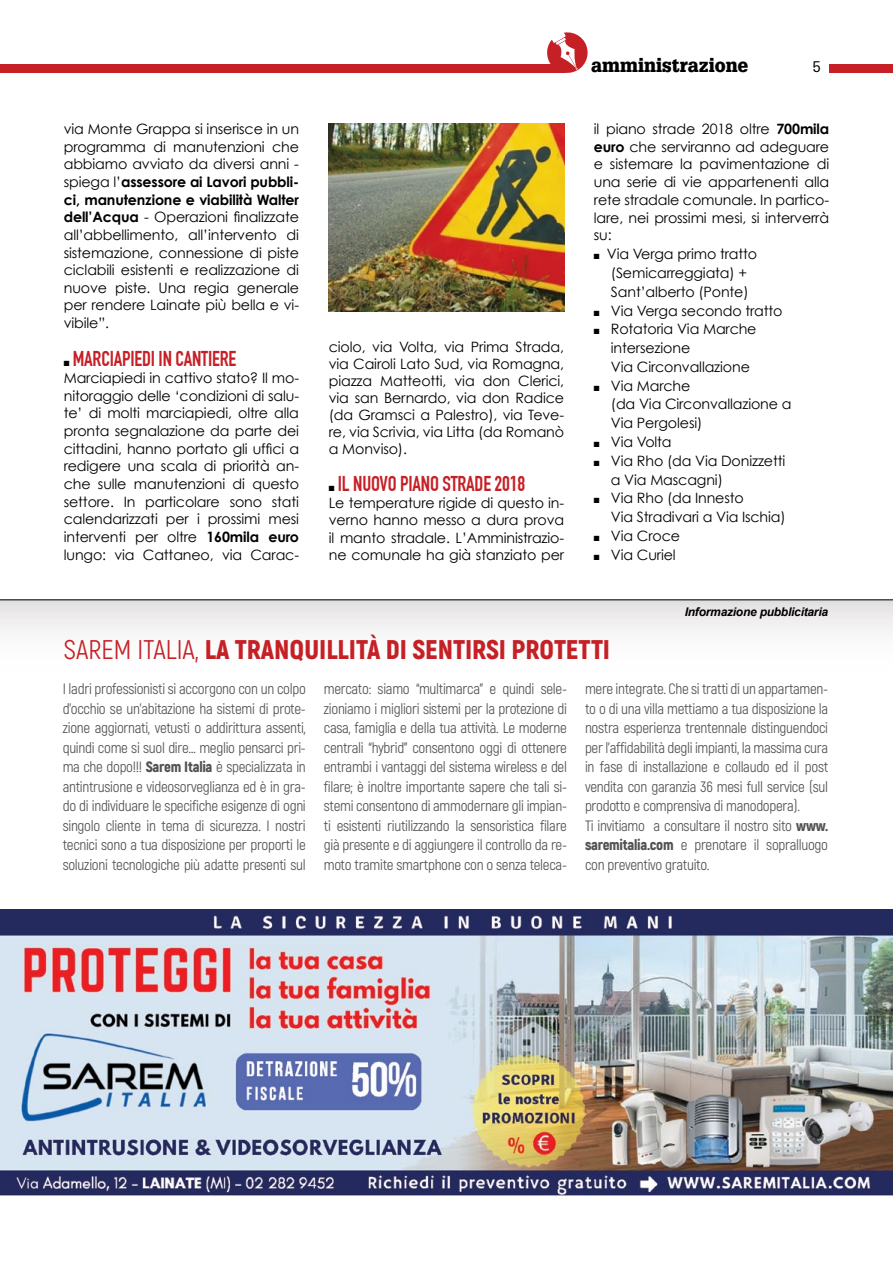
<style>
.page{position:relative;width:893px;height:1263px;background:#fff}
.page>*{position:absolute;margin:0;border:0;box-sizing:border-box;transform-origin:0 0}
.t1{font:900 27px "Akrobat";color:#c52026}
.t2{font:700 21px "DIN Condensed";letter-spacing:-.01em;color:#c52026}
.t3{font:900 18.75px "Glypha";color:#000;scale:.96 1}
.t4{font:15px/19.5px "Akrobat";letter-spacing:-.02em;color:#525253;text-align:justify}
.t5{font:15px "Glypha";color:#000}
.t6{font:14.25px/17.7px "Century Gothic";letter-spacing:-.01em;color:#000;text-align:justify}
.t7{font:italic 700 12px "Arial";letter-spacing:-.02em;color:#000}
.s1{font-weight:700}
.s2{color:#000}
.s3{font-weight:400}
.s4{font-weight:900}
</style>
<div class="page">
<div style="left:829px;top:64px;width:64px;height:8px;background:#c52026"></div>
<div style="left:0;top:64px;width:566px;height:8px;background:#c52026"></div>
<svg style="left:544px;top:32px;width:44px;height:41px"></svg>
<svg style="left:0;top:600px;width:893px;height:310px"></svg>
<hr style="left:0;top:599px;width:893px;height:1px;background:#000">
<hr style="left:0;top:1194px;width:893px;height:1px;background:#000">
<img style="left:0;top:910px;width:893px;height:284px">
<img style="left:329px;top:123px;width:235px;height:188px">
<p class="t6" style="left:64px;top:120px;width:237px">via Monte Grappa si inserisce in un programma di manutenzioni che abbiamo avviato da diversi anni - spiega l’<span class="s1">assessore ai Lavori pubbli&shy;ci, manutenzione e viabilità Walter dell’Acqua</span> - Operazioni finalizzate all’abbellimento, all’intervento di sistemazione, connessione di piste ciclabili esistenti e realizzazione di nuove piste. Una regia generale per rendere Lainate più bella e vi&shy;vibile”.</p>
<h2 class="t2" style="left:64px;top:346px;width:174px"><span class="s2">■</span> MARCIAPIEDI IN CANTIERE</h2>
<p class="t6" style="left:64px;top:369px;width:237px">Marciapiedi in cattivo stato? Il mo&shy;nitoraggio delle ‘condizioni di salu&shy;te’ di molti marciapiedi, oltre alla pronta segnalazione da parte dei cittadini, hanno portato gli uffici a redigere una scala di priorità an&shy;che sulle manutenzioni di questo settore. In particolare sono stati calendarizzati per i prossimi mesi interventi per oltre <span class="s1">160mila euro </span>lungo: via Cattaneo, via Carac-</p>
<p class="t6" style="left:329px;top:338px;width:237px;line-height:17.1px">ciolo, via Volta, via Prima Strada, via Cairoli Lato Sud, via Romagna, piazza Matteotti, via don Clerici, via san Bernardo, via don Radice (da Gramsci a Palestro), via Teve&shy;re, via Scrivia, via Litta (da Romanò a Monviso).</p>
<h2 class="t2" style="left:329px;top:471px;width:198px"><span class="s2">■</span> IL NUOVO PIANO STRADE 2018</h2>
<p class="t6" style="left:329px;top:494px;width:237px;line-height:17.1px">Le temperature rigide di questo in&shy;verno hanno messo a dura prova il manto stradale. L’Amministrazio&shy;ne comunale ha già stanziato per</p>
<h3 class="t3" style="left:591px;top:54px;width:165px">amministrazione</h3>
<p class="t5" style="left:812px;top:58px;width:10px">5</p>
<p class="t6" style="left:594px;top:120px;width:237px">il piano strade 2018 oltre <span class="s1">700mila euro</span> che serviranno ad adeguare e sistemare la pavimentazione di una serie di vie appartenenti alla rete stradale comunale. In partico&shy;lare, nei prossimi mesi, si interverrà su:</p>
<p class="t6" style="left:594px;top:244px;width:165px;line-height:18.8px;text-align:center">■ Via Verga primo tratto (Semicarreggiata) +<br>Sant’alberto (Ponte)</p>
<p class="t6" style="left:594px;top:301px;width:190px">■ Via Verga secondo tratto</p>
<p class="t6" style="left:611px;top:320px;width:147px;line-height:18.8px;text-align:left;text-indent:-17px">■ Rotatoria Via Marche intersezione<br>Via Circonvallazione</p>
<p class="t6" style="left:611px;top:376px;width:182px;line-height:18.8px;text-align:left;text-indent:-17px">■ Via Marche<br>(da Via Circonvallazione a<br>Via Pergolesi)</p>
<p class="t6" style="left:594px;top:433px;width:79px">■ Via Volta</p>
<p class="t6" style="left:611px;top:451px;width:176px;line-height:18.8px;text-indent:-17px">■ Via Rho (da Via Donizzetti a Via Mascagni)</p>
<p class="t6" style="left:611px;top:489px;width:176px;line-height:18.8px;text-indent:-17px">■ Via Rho (da Innesto<br>Via Stradivari a Via Ischia)</p>
<p class="t6" style="left:594px;top:527px;width:88px">■ Via Croce</p>
<p class="t6" style="left:594px;top:545px;width:83px">■ Via Curiel</p>
<p class="t7" style="left:685px;top:604px;width:145px">Informazione pubblicitaria</p>
<h1 class="t1" style="left:64px;top:632px;width:548px"><span class="s3">SAREM ITALIA,</span> LA TRANQUILLITÀ DI SENTIRSI PROTETTI</h1>
<p class="t4" style="left:63px;top:679px;width:245px">I ladri professionisti si accorgono con un colpo d’occhio se un’abitazione ha sistemi di prote&shy;zione aggiornati, vetusti o addirittura assenti, quindi come si suol dire… meglio pensarci pri&shy;ma che dopo!!! <span class="s4">Sarem Italia</span> è specializzata in antintrusione e videosorveglianza ed è in gra&shy;do di individuare le specifiche esigenze di ogni singolo cliente in tema di sicurezza. I nostri tecnici sono a tua disposizione per proporti le soluzioni tecnologiche più adatte presenti sul</p>
<p class="t4" style="left:324px;top:679px;width:245px">mercato: siamo “multimarca” e quindi sele&shy;zioniamo i migliori sistemi per la protezione di casa, famiglia e della tua attività. Le moderne centrali “hybrid” consentono oggi di ottenere entrambi i vantaggi del sistema wireless e del filare; è inoltre importante sapere che tali si&shy;stemi consentono di ammodernare gli impian&shy;ti esistenti riutilizzando la sensoristica filare già presente e di aggiungere il controllo da re&shy;moto tramite smartphone con o senza teleca-</p>
<p class="t4" style="left:585px;top:679px;width:245px;text-align:left">mere integrate. Che si tratti di un appartamen&shy;to o di una villa mettiamo a tua disposizione la nostra esperienza trentennale distinguendoci per l’affidabilità degli impianti, la massima cura in fase di installazione e collaudo ed il post vendita con garanzia 36 mesi full service (sul prodotto e comprensiva di manodopera).<br>Ti invitiamo a consultare il nostro sito <span class="s4">www. saremitalia.com</span> e prenotare il sopralluogo con preventivo gratuito.</p>
</div>
